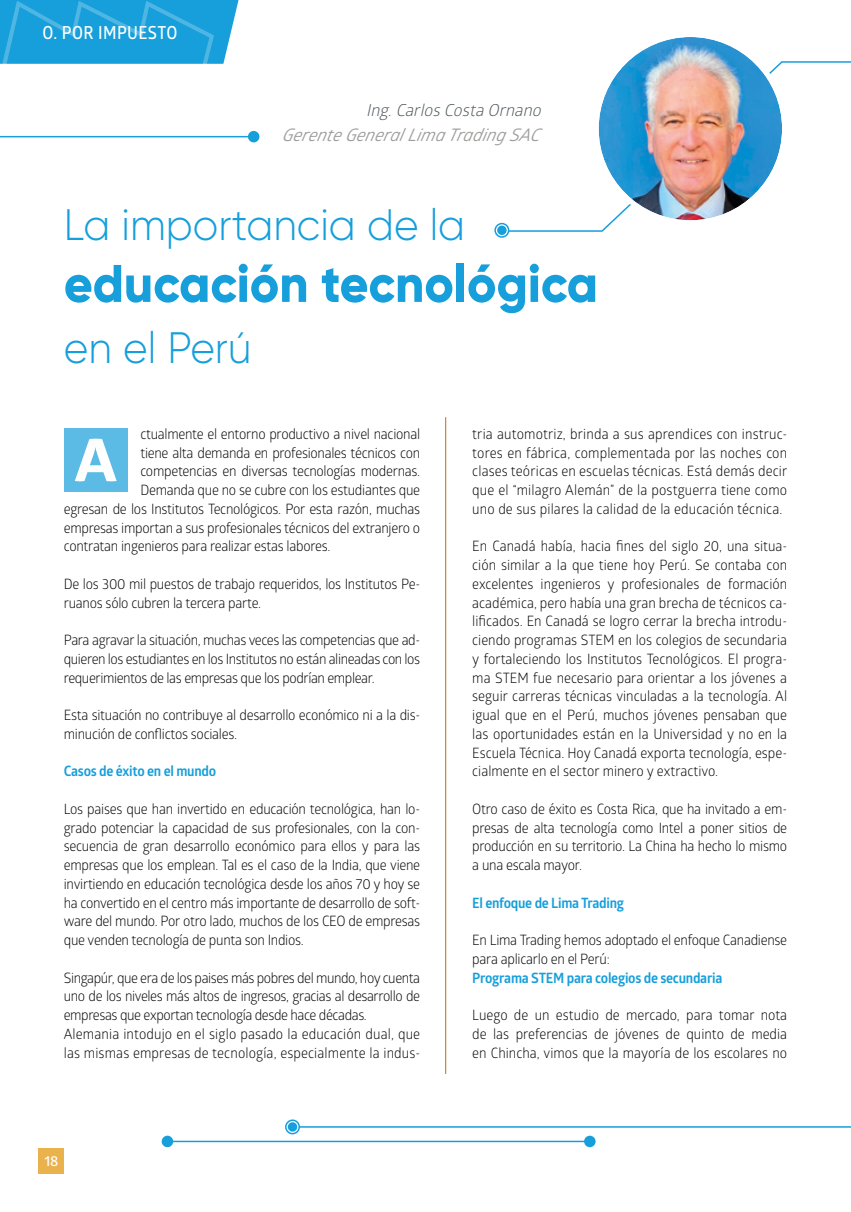
<style>
.page{position:relative;width:851px;height:1212px;background:#fff}
.page>*{position:absolute;margin:0;border:0;box-sizing:border-box;transform-origin:0 0}
.t1{font:800 52.8px "Gilroy";color:#169fdb;scale:.95 1}
.t2{font:300 43.95px "Gilroy";color:#169fdb;scale:.95 1}
.t3{font:600 18px "Glober";letter-spacing:.025em;color:#fff;scale:.9 1}
.t4{font:italic 17.25px "Glober";color:#9d9d9c}
.t5{font:italic 16.5px "Glober";color:#4f575c}
.t6{font:14.25px/18.8px "Glober";letter-spacing:-.02em;color:#000;text-align:justify;scale:.95 1}
.t7{font:14.25px/18.8px "Glober";letter-spacing:.01em;color:#000;scale:.95 1}
.t8{font:700 14.25px "Glober";letter-spacing:-.02em;color:#169fdb;scale:.95 1}
.t9{font:600 14.25px "Glober";color:#fff}
</style>
<div class="page">
<svg style="left:0;top:0;width:238px;height:64px;background:#22a4dc"></svg>
<hr style="left:445px;top:417px;width:1px;height:657px;background:#c96b00">
<div style="left:64px;top:428px;width:64px;height:64px;background:#5cbbe5"></div>
<svg style="left:75px;top:439px;width:42px;height:42px"></svg>
<img style="left:598px;top:37px;width:184px;height:183px;border-radius:92px">
<div style="left:593px;top:32px;width:194px;height:193px;border:5px solid #fff;border-radius:50%"></div>
<svg style="left:494px;top:223px;width:15px;height:15px"></svg>
<div style="left:497px;top:226px;width:9px;height:9px;background:#169fdb;border-radius:50%"></div>
<hr style="left:167px;top:1141px;width:419px;height:1px;background:#169fdb">
<div style="left:584px;top:1136px;width:11px;height:11px;background:#169fdb;border-radius:50%"></div>
<div style="left:162px;top:1136px;width:11px;height:11px;background:#169fdb;border-radius:50%"></div>
<svg style="left:0;top:136px;width:248px;height:1px"></svg>
<div style="left:248px;top:131px;width:11px;height:11px;background:#169fdb;border-radius:50%"></div>
<svg style="left:285px;top:1119px;width:15px;height:15px"></svg>
<div style="left:288px;top:1122px;width:9px;height:9px;background:#169fdb;border-radius:50%"></div>
<hr style="left:299px;top:1126px;width:551px;height:2px;background:#169fdb">
<div style="left:39px;top:1148px;width:25px;height:26px;background:#eab24d"></div>
<p class="t3" style="left:43px;top:20px;width:151px">O. POR IMPUESTO</p>
<p class="t5" style="left:366px;top:99px;width:180px">Ing.CarlosCostaOrnano</p>
<p class="t4" style="left:282px;top:123px;width:264px">GerenteGeneralLima Trading SA C</p>
<p class="t2" style="left:64px;top:198px;width:424px">La importancia de la</p>
<p class="t1" style="left:64px;top:250px;width:563px">educación tecnológica</p>
<p class="t2" style="left:64px;top:321px;width:199px">en el Perú</p>
<p class="t6" style="left:140px;top:424px;width:296px">ctualmente el entorno productivo a nivel nacional</p>
<p class="t6" style="left:140px;top:442px;width:296px">tiene alta demanda en profesionales técnicos con</p>
<p class="t6" style="left:140px;top:461px;width:296px">competencias en diversas tecnologías modernas.</p>
<p class="t6" style="left:140px;top:480px;width:296px">Demanda que no se cubre con los estudiantes que</p>
<p class="t6" style="left:64px;top:499px;width:376px">egresan de los Institutos Tecnológicos. Por esta razón, muchas</p>
<p class="t6" style="left:64px;top:517px;width:376px">empresas importan a sus profesionales técnicos del extranjero o</p>
<p class="t6" style="left:64px;top:536px;width:282px">contratan ingenieros para realizar estas labores.</p>
<p class="t6" style="left:64px;top:574px;width:376px">De los 300 mil puestos de trabajo requeridos, los Institutos Pe&shy;ruanos sólo cubren la tercera parte.</p>
<p class="t6" style="left:64px;top:630px;width:376px">Para agravar la situación, muchas veces las competencias que ad&shy;quieren los estudiantes en los Institutos no están alineadas con los requerimientos de las empresas que los podrían emplear.</p>
<p class="t6" style="left:64px;top:705px;width:376px">Esta situación no contribuye al desarrollo económico ni a la dis&shy;minución de conflictos sociales.</p>
<p class="t8" style="left:64px;top:761px;width:162px">Casos de éxito en el mundo</p>
<p class="t6" style="left:64px;top:799px;width:376px">Los paises que han invertido en educación tecnológica, han lo&shy;grado potenciar la capacidad de sus profesionales, con la con&shy;secuencia de gran desarrollo económico para ellos y para las empresas que los emplean. Tal es el caso de la India, que viene invirtiendo en educación tecnológica desde los años 70 y hoy se ha convertido en el centro más importante de desarrollo de soft&shy;ware del mundo. Por otro lado, muchos de los CEO de empresas que venden tecnología de punta son Indios.</p>
<p class="t6" style="left:64px;top:967px;width:376px">Singapúr, que era de los paises más pobres del mundo, hoy cuenta uno de los niveles más altos de ingresos, gracias al desarrollo de empresas que exportan tecnología desde hace décadas.</p>
<p class="t7" style="left:64px;top:1024px;width:376px">Alemania intodujo en el siglo pasado la educación dual, que las mismas empresas de tecnología, especialmente la indus-</p>
<p class="t9" style="left:44px;top:1151px;width:16px">18</p>
<p class="t6" style="left:472px;top:424px;width:333px">tria automotriz, brinda a sus aprendices con instruc&shy;tores en fábrica, complementada por las noches con clases teóricas en escuelas técnicas. Está demás decir que el “milagro Alemán” de la postguerra tiene como uno de sus pilares la calidad de la educación técnica.</p>
<p class="t6" style="left:472px;top:536px;width:333px">En Canadá había, hacia fines del siglo 20, una situa&shy;ción similar a la que tiene hoy Perú. Se contaba con excelentes ingenieros y profesionales de formación académica, pero había una gran brecha de técnicos ca&shy;lificados. En Canadá se logro cerrar la brecha introdu&shy;ciendo programas STEM en los colegios de secundaria y fortaleciendo los Institutos Tecnológicos. El progra&shy;ma STEM fue necesario para orientar a los jóvenes a seguir carreras técnicas vinculadas a la tecnología. Al igual que en el Perú, muchos jóvenes pensaban que las oportunidades están en la Universidad y no en la Escuela Técnica. Hoy Canadá exporta tecnología, espe&shy;cialmente en el sector minero y extractivo.</p>
<p class="t6" style="left:472px;top:799px;width:333px">Otro caso de éxito es Costa Rica, que ha invitado a em&shy;presas de alta tecnología como Intel a poner sitios de producción en su territorio. La China ha hecho lo mismo a una escala mayor.</p>
<p class="t8" style="left:472px;top:892px;width:161px">El enfoque de Lima Trading</p>
<p class="t6" style="left:472px;top:930px;width:333px">En Lima Trading hemos adoptado el enfoque Canadiense para aplicarlo en el Perú:</p>
<p class="t8" style="left:472px;top:967px;width:265px">Programa STEM para colegios de secundaria</p>
<p class="t6" style="left:472px;top:1005px;width:333px">Luego de un estudio de mercado, para tomar nota de las preferencias de jóvenes de quinto de media en Chincha, vimos que la mayoría de los escolares no</p>
</div>
